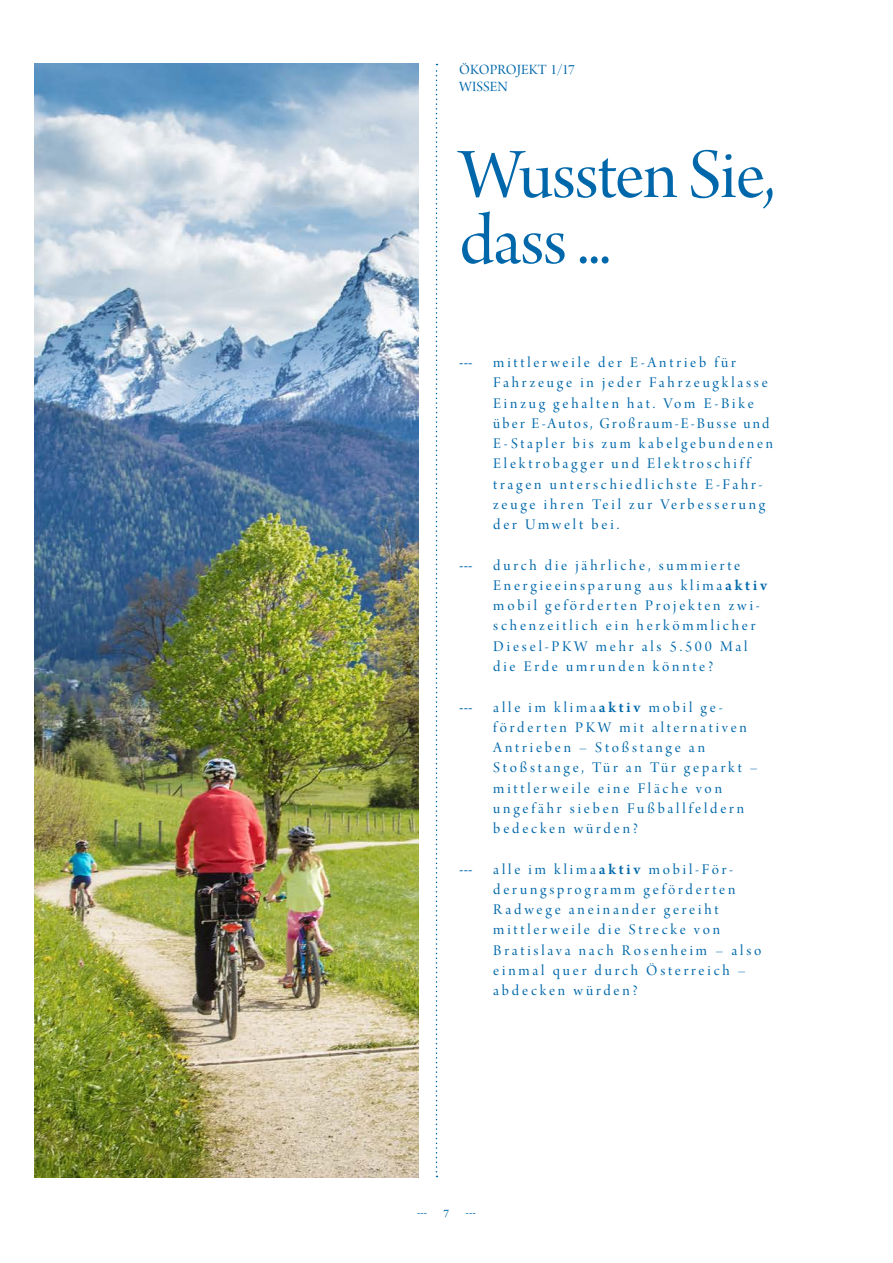
<style>
.page{position:relative;width:893px;height:1263px;background:#fff}
.page>*{position:absolute;margin:0;border:0;box-sizing:border-box;transform-origin:0 0}
.HL_blau_32_pt{font:75px/66px "Arno Pro Display";letter-spacing:-.015em;color:#0068aa}
.t1{font:15.75px/20.2px "Arno Pro Display";letter-spacing:.18em;color:#0068aa}
.t2{font:15.75px "Arno Pro";color:#0068aa}
.t3{font:15px/16.5px "Arno Pro Display";letter-spacing:.005em;color:#0068aa}
.t4{font:12px "Arno Pro";color:#0068aa}
.s1{font-family:"Arno Pro";font-weight:600}
</style>
<div class="page">
<img style="left:34px;top:64px;width:385px;height:1113px">
<svg style="left:436px;top:64px;width:1px;height:1113px"></svg>
<p class="t3" style="left:459px;top:62px;width:117px">ÖKOPROJEKT 1/17<br>WISSEN</p>
<h1 class="HL_blau_32_pt" style="left:459px;top:147px;width:317px">Wussten Sie, dass ...</h1>
<p class="t2" style="left:459px;top:353px;width:12px">‐‐--</p>
<p class="t1" style="left:493px;top:353px;width:281px">mittlerweile der E-Antrieb für<br>Fahrzeuge in jeder Fahrzeugklasse<br>Einzug gehalten hat. Vom E-Bike über E-Autos, Großraum-E-Busse und<br>E-Stapler bis zum kabelgebundenen<br>Elektrobagger und Elektroschiff tragen unterschiedlichste E-Fahr&shy;zeuge ihren Teil zur Verbesserung der Umwelt bei.</p>
<p class="t2" style="left:459px;top:556px;width:12px">‐‐--</p>
<p class="t1" style="left:493px;top:556px;width:275px">durch die jährliche, summierte<br>Energieeinsparung aus klima<span class="s1">aktiv </span>mobil geförderten Projekten zwi&shy;schenzeitlich ein herkömmlicher<br>Diesel-PKW mehr als 5.500 Mal die Erde umrunden könnte?</p>
<p class="t2" style="left:459px;top:698px;width:12px">‐‐--</p>
<p class="t1" style="left:493px;top:698px;width:266px">alle im klima<span class="s1">aktiv</span> mobil ge&shy;förderten PKW mit alternativen<br>Antrieben – Stoßstange an<br>Stoßstange, Tür an Tür geparkt – mittlerweile eine Fläche von ungefähr sieben Fußballfeldern bedecken würden?</p>
<p class="t2" style="left:459px;top:860px;width:12px">‐‐--</p>
<p class="t1" style="left:493px;top:860px;width:270px">alle im klima<span class="s1">aktiv</span> mobil-För&shy;derungsprogramm geförderten<br>Radwege aneinander gereiht mittlerweile die Strecke von<br>Bratislava nach Rosenheim – also einmal quer durch Österreich – abdecken würden?</p>
<p class="t4" style="left:417px;top:1206px;width:12px">---</p>
<p class="t4" style="left:444px;top:1206px;width:7px">7</p>
<p class="t4" style="left:466px;top:1206px;width:12px">---</p>
</div>
